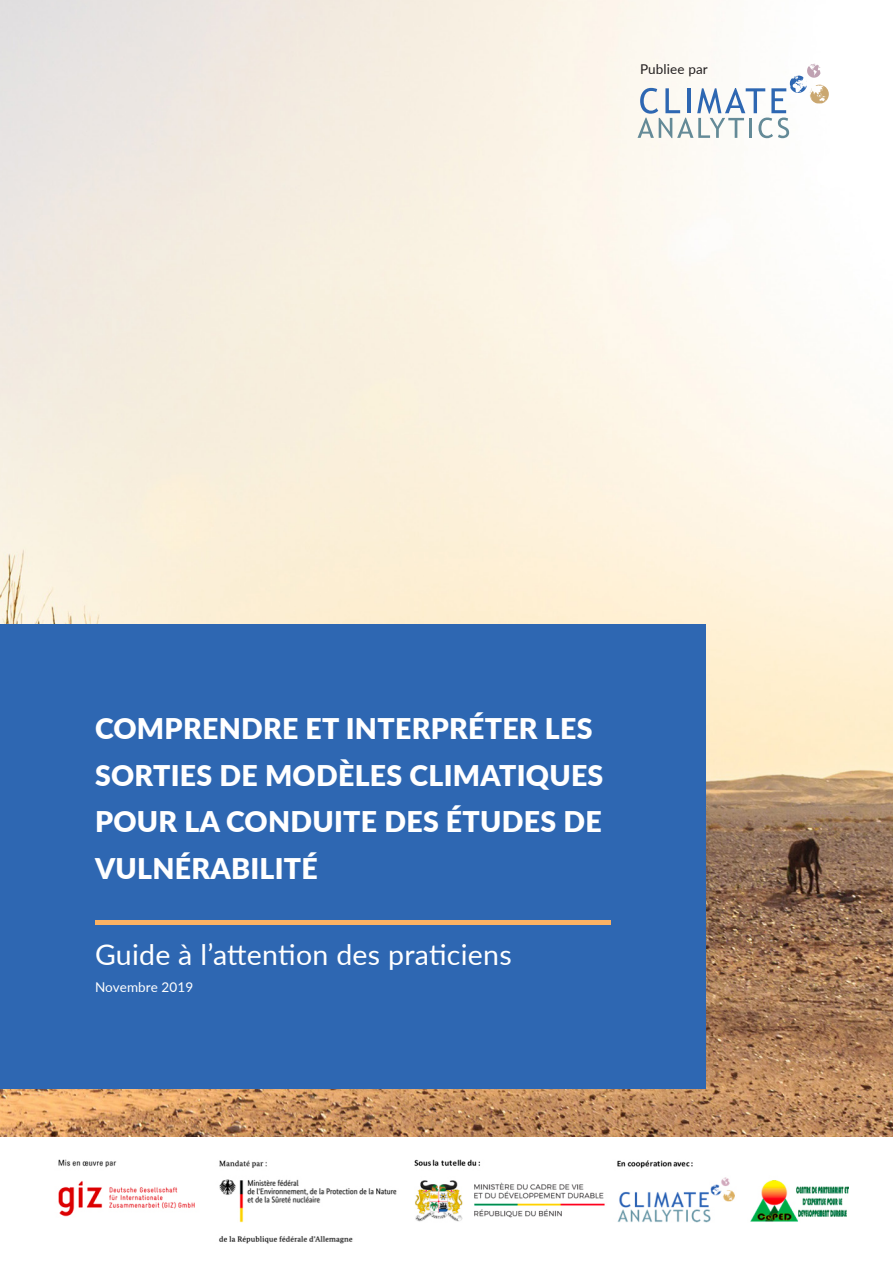
<style>
.page{position:relative;width:893px;height:1263px;background:#fff}
.page>*{position:absolute;margin:0;border:0;box-sizing:border-box;transform-origin:0 0}
.t1{font:900 28.5px/46.5px "Lato";letter-spacing:.01em;color:#fff}
.t2{font:28.5px "Lato";letter-spacing:.01em;color:#fff}
.t3{font:13.5px "Lato";letter-spacing:.01em;color:#fff}
.t4{font:13.5px "Lato";letter-spacing:.01em;color:#231f20}
</style>
<div class="page">
<img style="left:0;top:0;width:893px;height:1137px">
<div style="left:0;top:625px;width:706px;height:464px;background:#2e67b2"></div>
<hr style="left:95px;top:920px;width:516px;height:4px;background:#fbb263">
<svg style="left:637px;top:64px;width:192px;height:74px"></svg>
<img style="left:58px;top:1159px;width:790px;height:85px">
<p class="t4" style="left:640px;top:60px;width:69px">Publiee par</p>
<p class="t1" style="left:95px;top:704px;width:510px">COMPRENDRE ET INTERPRÉTER LES<br>SORTIES DE MODÈLES CLIMATIQUES<br>POUR LA CONDUITE DES ÉTUDES DE<br>VULNÉRABILITÉ</p>
<p class="t2" style="left:95px;top:934px;width:418px">Guide à l’attention des praticiens</p>
<p class="t3" style="left:95px;top:978px;width:100px">Novembre 2019</p>
</div>
